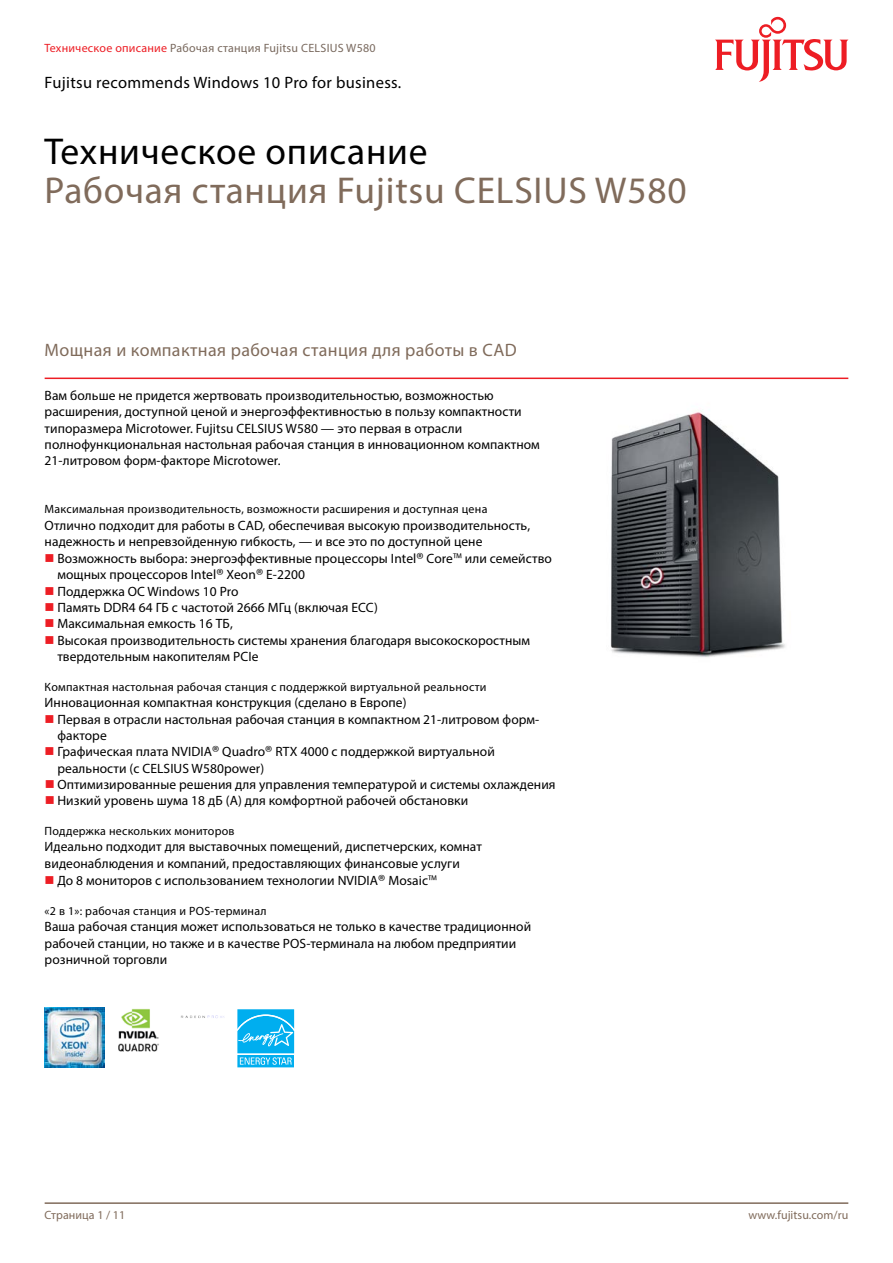
<style>
.page{position:relative;width:893px;height:1263px;background:#fff}
.page>*{position:absolute;margin:0;border:0;box-sizing:border-box;transform-origin:0 0}
.t1{font:37.5px "Myriad Pro";letter-spacing:.02em;color:#806b5b}
.t2{font:37.5px "Myriad Pro";letter-spacing:.02em;color:#000}
.t3{font:18px "Myriad Pro";letter-spacing:.02em;color:#806b5b}
.t4{font:16.5px "Myriad Pro";letter-spacing:.02em;color:#000}
.t5{font:13.5px/16.4px "Myriad Pro";letter-spacing:.005em;color:#000}
.t6{font:12px "Myriad Pro";letter-spacing:.02em;color:#000}
.t7{font:12px "Myriad Pro";letter-spacing:.02em;color:#79695e}
.t8{font:12px "Myriad Pro";letter-spacing:.005em;color:#806b5b}
.s1{color:#ed1d24}
.s2{font-family:"Fujitsu Sans";font-weight:300}
</style>
<div class="page">
<hr style="left:45px;top:1202px;width:803px;height:2px;background:#806b5b">
<hr style="left:45px;top:378px;width:803px;height:1px;background:#ed1d24">
<svg style="left:715px;top:17px;width:133px;height:65px"></svg>
<img style="left:610px;top:410px;width:175px;height:247px">
<img style="left:45px;top:1008px;width:59px;height:59px">
<img style="left:118px;top:1008px;width:41px;height:44px">
<img style="left:181px;top:1015px;width:43px;height:3px">
<svg style="left:237px;top:1009px;width:58px;height:59px;background:#33bef2"></svg>
<p class="t7" style="left:45px;top:40px;width:332px"><span class="s1">Техническое описание</span> Рабочая станция Fujitsu CELSIUS W580</p>
<p class="t4" style="left:45px;top:73px;width:358px">Fujitsu recommends Windows 10 Pro for business.</p>
<h1 class="t2" style="left:45px;top:128px;width:384px">Техническое описание</h1>
<h1 class="t1" style="left:45px;top:167px;width:643px">Рабочая станция Fujitsu CELSIUS W580</h1>
<h2 class="t3" style="left:45px;top:339px;width:474px">Мощная и компактная рабочая станция для работы в CAD</h2>
<p class="t5" style="left:45px;top:387px;width:497px">Вам больше не придется жертвовать производительностью, возможностью расширения, доступной ценой и энергоэффективностью в пользу компактности типоразмера Microtower. Fujitsu CELSIUS W580 — это первая в отрасли полнофункциональная настольная рабочая станция в инновационном компактном 21-литровом форм-факторе Microtower.</p>
<p class="t6" style="left:45px;top:502px;width:444px">Максимальная производительность, возможности расширения и доступная цена</p>
<p class="t5" style="left:45px;top:517px;width:487px">Отлично подходит для работы в CAD, обеспечивая высокую производительность, надежность и непревзойденную гибкость, — и все это по доступной цене</p>
<p class="t5" style="left:57px;top:550px;width:496px">Возможность выбора: энергоэффективные процессоры Intel<span class="s2">®</span> Core<span class="s2">™</span> или семейство мощных процессоров Intel<span class="s2">®</span> Xeon<span class="s2">®</span> E-2200<br>Поддержка ОС Windows 10 Pro<br>Память DDR4 64 ГБ с частотой 2666 МГц (включая ECC)<br>Максимальная емкость 16 ТБ,<br>Высокая производительность системы хранения благодаря высокоскоростным твердотельным накопителям PCIe</p>
<p class="t6" style="left:45px;top:679px;width:443px">Компактная настольная рабочая станция с поддержкой виртуальной реальности</p>
<p class="t5" style="left:57px;top:694px;width:500px;text-indent:-13px">Инновационная компактная конструкция (сделано в Европе)<br>Первая в отрасли настольная рабочая станция в компактном 21-литровом форм&shy;факторе<br>Графическая плата NVIDIA<span class="s2">®</span> Quadro<span class="s2">®</span> RTX 4000 с поддержкой виртуальной реальности (с CELSIUS W580power)<br>Оптимизированные решения для управления температурой и системы охлаждения Низкий уровень шума 18 дБ (А) для комфортной рабочей обстановки</p>
<p class="t6" style="left:45px;top:823px;width:191px">Поддержка нескольких мониторов</p>
<p class="t5" style="left:45px;top:838px;width:439px">Идеально подходит для выставочных помещений, диспетчерских, комнат</p>
<p class="t5" style="left:45px;top:855px;width:417px">видеонаблюдения и компаний, предоставляющих финансовые услуги</p>
<p class="t5" style="left:57px;top:872px;width:381px">До 8 мониторов с использованием технологии NVIDIA<span class="s2">®</span> Mosaic<span class="s2">™</span></p>
<p class="t6" style="left:45px;top:903px;width:223px">«2 в 1»: рабочая станция и POS-терминал</p>
<p class="t5" style="left:45px;top:918px;width:488px">Ваша рабочая станция может использоваться не только в качестве традиционной рабочей станции, но также и в качестве POS-терминала на любом предприятии розничной торговли</p>
<p class="t8" style="left:45px;top:1207px;width:82px">Страница 1 / 11</p>
<p class="t8" style="left:748px;top:1207px;width:101px">www.fujitsu.com/ru</p>
</div>
